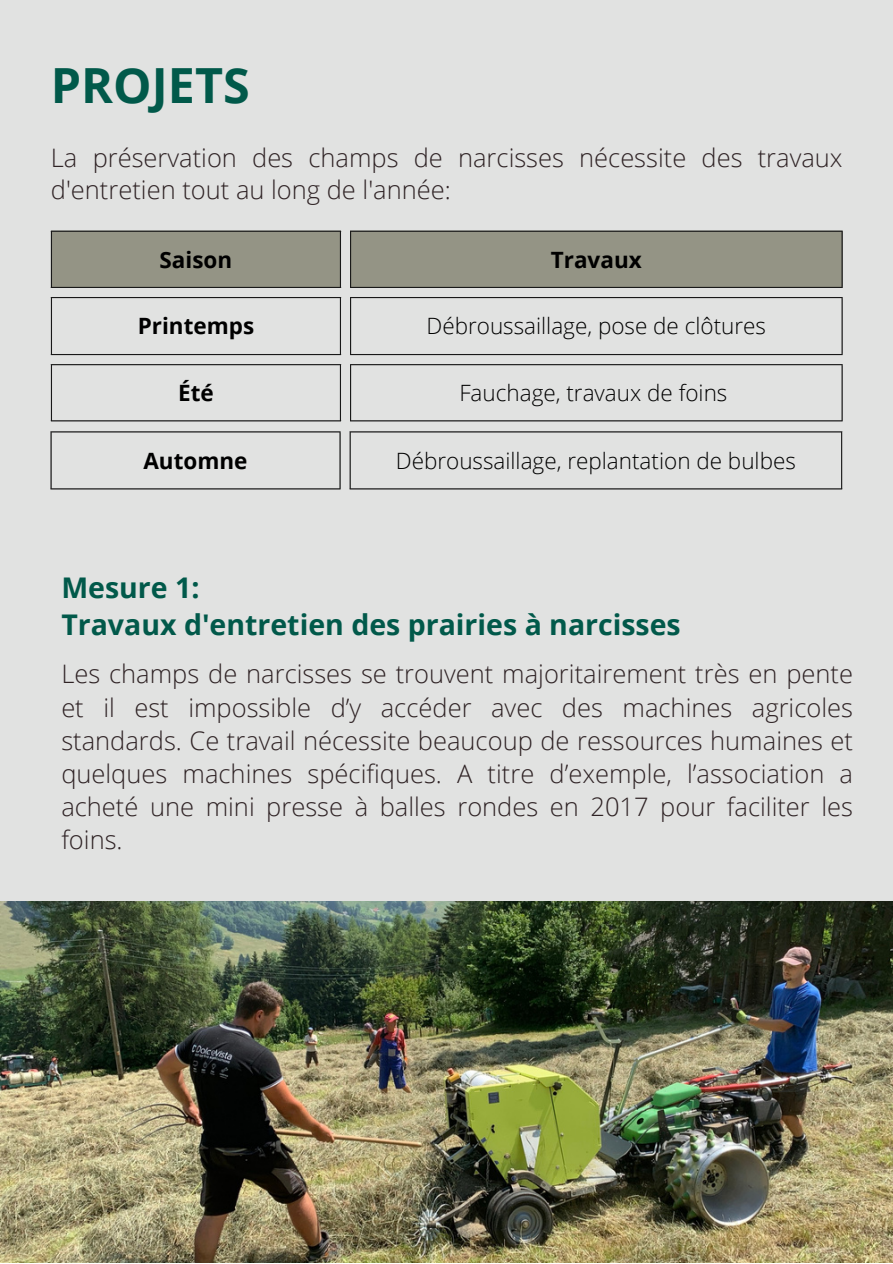
<style>
.page{position:relative;width:893px;height:1264px;background:#fff}
.page>*{position:absolute;margin:0;border:0;box-sizing:border-box;transform-origin:0 0}
.t1{font:700 48.45px "Open Sans";color:#01594a}
.t2{font:700 28.5px "Open Sans";color:#01594a}
.t3{font:300 25.5px/33.2px "Open Sans";color:#2f2325;text-align:justify}
.t4{font:300 22.5px "Open Sans";color:#000}
.t5{font:700 22.5px "Open Sans";color:#000}
</style>
<div class="page">
<div style="left:0;top:0;width:892px;height:1262px;background:#e1e2e1"></div>
<div style="left:52px;top:231px;width:789px;height:57px;background:#949485"></div>
<hr style="left:51px;top:232px;width:1px;height:55px;background:#191919">
<hr style="left:340px;top:232px;width:1px;height:55px;background:#191919">
<hr style="left:51px;top:231px;width:290px;height:1px;background:#191919">
<hr style="left:51px;top:287px;width:290px;height:1px;background:#191919">
<hr style="left:350px;top:232px;width:1px;height:55px;background:#191919">
<hr style="left:841px;top:232px;width:1px;height:55px;background:#191919">
<hr style="left:350px;top:231px;width:492px;height:1px;background:#191919">
<hr style="left:350px;top:287px;width:492px;height:1px;background:#191919">
<hr style="left:51px;top:298px;width:1px;height:56px;background:#191919">
<hr style="left:340px;top:298px;width:1px;height:56px;background:#191919">
<hr style="left:51px;top:297px;width:290px;height:1px;background:#191919">
<hr style="left:51px;top:354px;width:290px;height:1px;background:#191919">
<hr style="left:350px;top:298px;width:1px;height:56px;background:#191919">
<hr style="left:841px;top:298px;width:1px;height:56px;background:#191919">
<hr style="left:350px;top:297px;width:492px;height:1px;background:#191919">
<hr style="left:350px;top:354px;width:492px;height:1px;background:#191919">
<hr style="left:51px;top:365px;width:1px;height:55px;background:#191919">
<hr style="left:340px;top:365px;width:1px;height:55px;background:#191919">
<hr style="left:51px;top:364px;width:290px;height:1px;background:#191919">
<hr style="left:51px;top:420px;width:290px;height:1px;background:#191919">
<hr style="left:350px;top:365px;width:1px;height:55px;background:#191919">
<hr style="left:841px;top:365px;width:1px;height:55px;background:#191919">
<hr style="left:350px;top:364px;width:492px;height:1px;background:#191919">
<hr style="left:350px;top:420px;width:492px;height:1px;background:#191919">
<img style="left:0;top:901px;width:892px;height:361px">
<hr style="left:50px;top:432px;width:2px;height:56px;background:#191919">
<hr style="left:339px;top:432px;width:1px;height:56px;background:#191919">
<hr style="left:50px;top:431px;width:290px;height:1px;background:#191919">
<hr style="left:50px;top:488px;width:290px;height:1px;background:#191919">
<hr style="left:349px;top:432px;width:1px;height:56px;background:#191919">
<hr style="left:841px;top:432px;width:1px;height:56px;background:#191919">
<hr style="left:349px;top:431px;width:493px;height:1px;background:#191919">
<hr style="left:349px;top:488px;width:493px;height:1px;background:#191919">
<p class="t1" style="left:51px;top:51px;width:200px">PROJETS</p>
<p class="t3" style="left:51px;top:140px;width:793px;line-height:32.5px">La préservation des champs de narcisses nécessite des travaux d'entretien tout au long de l'année:</p>
<p class="t5" style="left:160px;top:244px;width:74px">Saison</p>
<p class="t5" style="left:551px;top:244px;width:92px">Travaux</p>
<p class="t5" style="left:138px;top:310px;width:118px">Printemps</p>
<p class="t4" style="left:426px;top:310px;width:341px">Débroussaillage, pose de clôtures</p>
<p class="t5" style="left:178px;top:377px;width:37px">Été</p>
<p class="t4" style="left:459px;top:377px;width:269px">Fauchage, travaux de foins</p>
<p class="t5" style="left:143px;top:444px;width:105px">Automne</p>
<p class="t4" style="left:396px;top:444px;width:401px">Débroussaillage, replantation de bulbes</p>
<p class="t2" style="left:61px;top:567px;width:140px">Mesure 1:</p>
<p class="t2" style="left:61px;top:604px;width:621px">Travaux d'entretien des prairies à narcisses</p>
<p class="t3" style="left:61px;top:657px;width:793px">Les champs de narcisses se trouvent majoritairement très en pente et il est impossible d’y accéder avec des machines agricoles standards. Ce travail nécessite beaucoup de ressources humaines et quelques machines spécifiques. A titre d’exemple, l’association a acheté une mini presse à balles rondes en 2017 pour faciliter les foins.</p>
</div>
